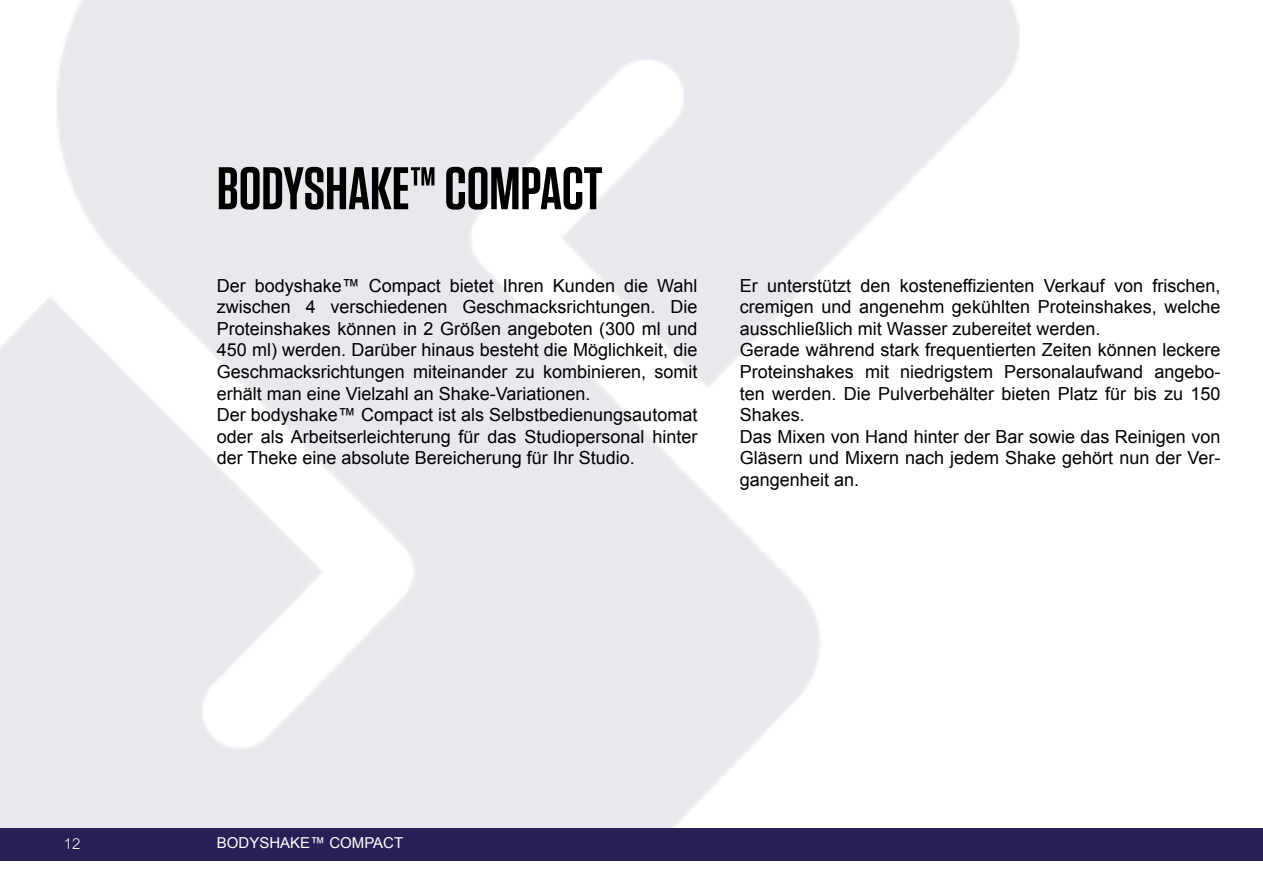
<style>
.page{position:relative;width:1263px;height:893px;background:#fff}
.page>*{position:absolute;margin:0;border:0;box-sizing:border-box;transform-origin:0 0}
.t1{font:600 60px "Tungsten";color:#000}
.t2{font:18px/21.6px "Arial";color:#000}
.t3{font:15px "Arial";color:#fff}
.t4{font:300 15px "Arial Rounded MT";color:#fff}
</style>
<div class="page">
<div style="left:0;top:828px;width:1263px;height:33px;background:#272155"></div>
<h1 class="t1" style="left:217px;top:157px;width:274px">BODYSHAKE™ COMPACT</h1>
<p class="t2" style="left:217px;top:275px;width:482px">Der bodyshake™ Compact bietet Ihren Kunden die Wahl zwischen 4 verschiedenen Geschmacksrichtungen. Die Proteinshakes können in 2 Größen angeboten (300 ml und 450 ml) werden. Darüber hinaus besteht die Möglichkeit, die Geschmacksrichtungen miteinander zu kombinieren, somit erhält man eine Vielzahl an Shake-Variationen.<br>Der bodyshake™ Compact ist als Selbstbedienungsautomat oder als Arbeitserleichterung für das Studiopersonal hinter der Theke eine absolute Bereicherung für Ihr Studio.</p>
<p class="t2" style="left:740px;top:275px;width:482px">Er unterstützt den kosteneffizienten Verkauf von frischen, cremigen und angenehm gekühlten Proteinshakes, welche ausschließlich mit Wasser zubereitet werden.<br>Gerade während stark frequentierten Zeiten können leckere Proteinshakes mit niedrigstem Personalaufwand angebo&shy;ten werden. Die Pulverbehälter bieten Platz für bis zu 150<br>Shakes.<br>Das Mixen von Hand hinter der Bar sowie das Reinigen von Gläsern und Mixern nach jedem Shake gehört nun der Ver&shy;gangenheit an.</p>
<p class="t4" style="left:64px;top:835px;width:18px">12</p>
<p class="t3" style="left:217px;top:833px;width:12px">bod</p>
<p class="t3" style="left:249px;top:833px;width:42px">ys hake</p>
<p class="t3" style="left:310px;top:833px;width:31px">™ compact</p>
</div>
